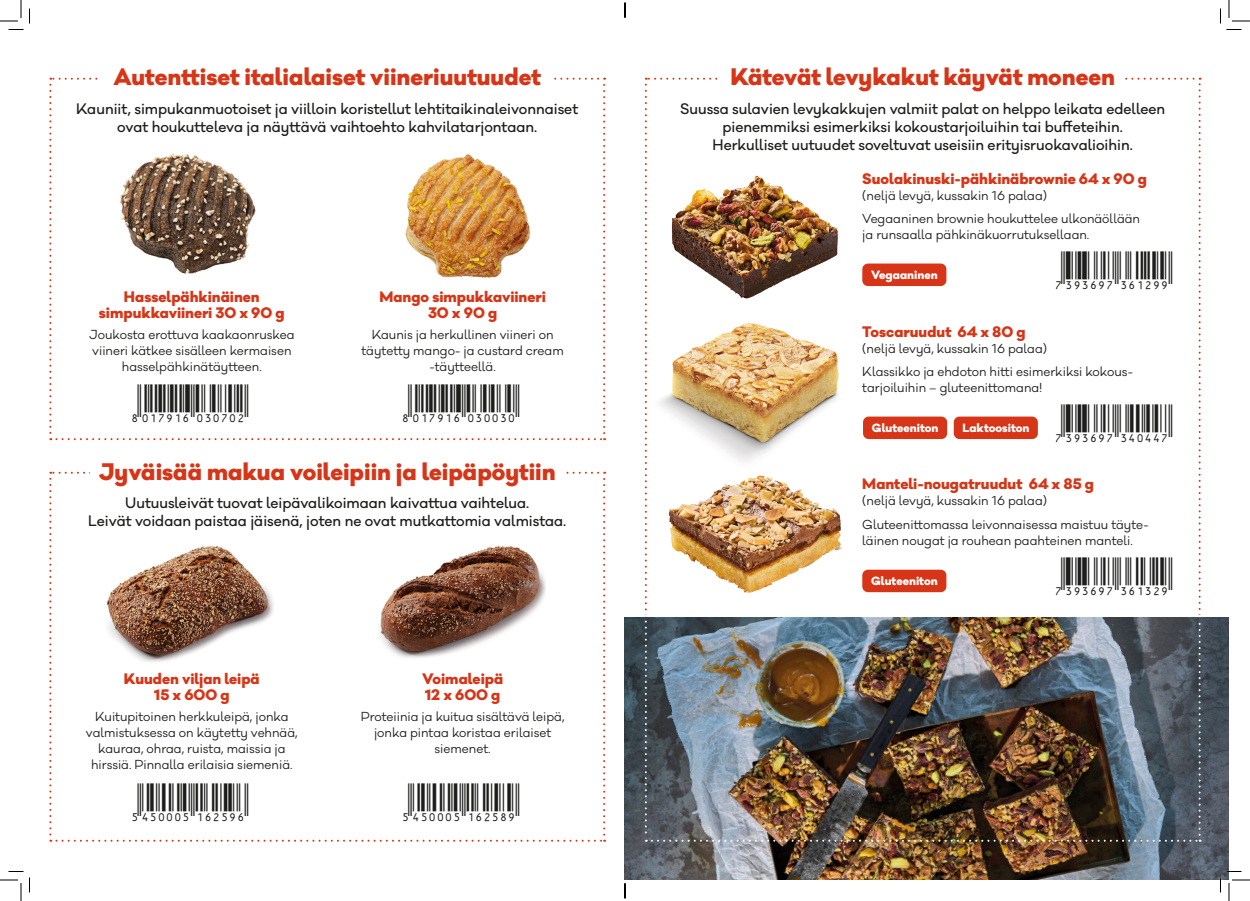
<style>
.page{position:relative;width:1250px;height:901px;background:#fff}
.page>*{position:absolute;margin:0;border:0;box-sizing:border-box;transform-origin:0 0}
.ean{font:37.3px "Viisas EAN Matala";color:#1d1d1b}
.Otsikko_uusi{font:800 22px "Galano Classic Alt";color:#d73517}
.Ingressi_uusi{font:500 14px/18px "Galano Classic Alt";color:#1d1d1b;text-align:center}
.Tuotenimi{font:800 14px/16px "Galano Classic Alt";color:#d73517;text-align:center}
.Tuotekuvaus{font:12px/16px "Galano Classic Alt";color:#1d1d1b;text-align:center}
.Tuotenimi-2{font:12px "Galano Classic Alt";color:#1d1d1b}
.tuote{font:800 11px "Galano Classic Alt";color:#fff}
</style>
<div class="page">
<img style="left:625px;top:617px;width:604px;height:263px">
<svg style="left:49px;top:78px;width:556px;height:362px"></svg>
<svg style="left:49px;top:472px;width:556px;height:370px"></svg>
<div style="left:102px;top:64px;width:450px;height:32px;background:#fff"></div>
<div style="left:90px;top:458px;width:475px;height:32px;background:#fff"></div>
<img style="left:645px;top:78px;width:555px;height:764px">
<img style="left:117px;top:147px;width:143px;height:138px">
<img style="left:393px;top:147px;width:149px;height:140px">
<img style="left:106px;top:542px;width:172px;height:122px">
<img style="left:379px;top:540px;width:167px;height:126px">
<img style="left:668px;top:475px;width:92px;height:47px">
<img style="left:681px;top:175px;width:76px;height:36px">
<img style="left:654px;top:307px;width:195px;height:161px">
<div style="left:862px;top:264px;width:84px;height:22px;background:#d73517;border-radius:6px"></div>
<div style="left:863px;top:417px;width:84px;height:22px;background:#d73517;border-radius:6px"></div>
<div style="left:953px;top:417px;width:85px;height:22px;background:#d73517;border-radius:6px"></div>
<div style="left:862px;top:570px;width:84px;height:22px;background:#d73517;border-radius:6px"></div>
<svg style="left:0;top:0;width:30px;height:30px"></svg>
<svg style="left:0;top:871px;width:30px;height:30px"></svg>
<svg style="left:1220px;top:0;width:30px;height:30px"></svg>
<svg style="left:1219px;top:871px;width:31px;height:30px"></svg>
<svg style="left:624px;top:3px;width:2px;height:15px"></svg>
<svg style="left:624px;top:883px;width:2px;height:15px"></svg>
<p class="Otsikko_uusi" style="left:113px;top:62px;width:429px">Autenttiset italialaiset viineriuutuudet</p>
<p class="Otsikko_uusi" style="left:730px;top:62px;width:386px">Kätevät levykakut käyvät moneen</p>
<p class="Ingressi_uusi" style="left:76px;top:100px;width:503px">Kauniit, simpukanmuotoiset ja viilloin koristellut lehtitaikinaleivonnaiset ovat houkutteleva ja näyttävä vaihtoehto kahvilatarjontaan.</p>
<p class="Tuotenimi" style="left:99px;top:289px;width:187px">Hasselpähkinäinen simpukkaviineri 30 x 90 g</p>
<p class="Tuotenimi" style="left:379px;top:289px;width:168px">Mango simpukkaviineri<br>30 x 90 g</p>
<p class="Tuotekuvaus" style="left:89px;top:327px;width:207px">Joukosta erottuva kaakaonruskea viineri kätkee sisälleen kermaisen hasselpähkinätäytteen.</p>
<p class="Tuotekuvaus" style="left:361px;top:327px;width:204px">Kaunis ja herkullinen viineri on täytetty mango- ja custard cream -täytteellä.</p>
<p class="ean" style="left:129px;top:384px;width:120px">*8017916030702*</p>
<p class="ean" style="left:400px;top:384px;width:120px">*8017916030030*</p>
<p class="Otsikko_uusi" style="left:99px;top:456px;width:458px">Jyväisää makua voileipiin ja leipäpöytiin</p>
<p class="Ingressi_uusi" style="left:88px;top:494px;width:480px">Uutuusleivät tuovat leipävalikoimaan kaivattua vaihtelua.<br>Leivät voidaan paistaa jäisenä, joten ne ovat mutkattomia valmistaa.</p>
<p class="Tuotenimi" style="left:124px;top:671px;width:137px">Kuuden viljan leipä<br>15 x 600 g</p>
<p class="Tuotenimi" style="left:422px;top:671px;width:83px;text-align:left">Voimaleipä<br>12 x 600 g</p>
<p class="Tuotekuvaus" style="left:86px;top:709px;width:213px">Kuitupitoinen herkkuleipä, jonka valmistuksessa on käytetty vehnää, kauraa, ohraa, ruista, maissia ja hirssiä. Pinnalla erilaisia siemeniä.</p>
<p class="Tuotekuvaus" style="left:361px;top:709px;width:205px">Proteiinia ja kuitua sisältävä leipä, jonka pintaa koristaa erilaiset siemenet.</p>
<p class="ean" style="left:129px;top:783px;width:120px">*5450005162596*</p>
<p class="ean" style="left:400px;top:783px;width:120px">*5450005162589*</p>
<p class="Ingressi_uusi" style="left:680px;top:100px;width:486px">Suussa sulavien levykakkujen valmiit palat on helppo leikata edelleen pienemmiksi esimerkiksi kokoustarjoiluihin tai buffeteihin.<br>Herkulliset uutuudet soveltuvat useisiin erityisruokavalioihin.</p>
<p class="Tuotenimi" style="left:862px;top:171px;width:286px">Suolakinuski-pähkinäbrownie 64 x 90 g</p>
<p class="Tuotenimi-2" style="left:862px;top:188px;width:186px">(neljä levyä, kussakin 16 palaa)</p>
<p class="Tuotekuvaus" style="left:862px;top:211px;width:279px;text-align:left">Vegaaninen brownie houkuttelee ulkonäöllään ja runsaalla pähkinäkuorrutuksellaan.</p>
<p class="tuote" style="left:871px;top:267px;width:68px">Vegaaninen</p>
<p class="ean" style="left:1053px;top:251px;width:120px">*7393697361299*</p>
<p class="Tuotenimi" style="left:862px;top:323px;width:165px">Toscaruudut 64 x 80 g</p>
<p class="Tuotenimi-2" style="left:862px;top:340px;width:186px">(neljä levyä, kussakin 16 palaa)</p>
<p class="Tuotekuvaus" style="left:862px;top:364px;width:272px;text-align:left">Klassikko ja ehdoton hitti esimerkiksi kokous&shy;tarjoiluihin – gluteenittomana!</p>
<p class="tuote" style="left:872px;top:420px;width:68px">Gluteeniton</p>
<p class="tuote" style="left:962px;top:420px;width:69px">Laktoositon</p>
<p class="ean" style="left:1053px;top:404px;width:120px">*7393697340447*</p>
<p class="Tuotenimi" style="left:862px;top:476px;width:233px">Manteli-nougatruudut 64 x 85 g</p>
<p class="Tuotenimi-2" style="left:862px;top:493px;width:186px">(neljä levyä, kussakin 16 palaa)</p>
<p class="Tuotekuvaus" style="left:862px;top:516px;width:288px;text-align:left">Gluteenittomassa leivonnaisessa maistuu täyte&shy;läinen nougat ja rouhean paahteinen manteli.</p>
<p class="tuote" style="left:871px;top:573px;width:68px">Gluteeniton</p>
<p class="ean" style="left:1053px;top:557px;width:120px">*7393697361329*</p>
</div>
